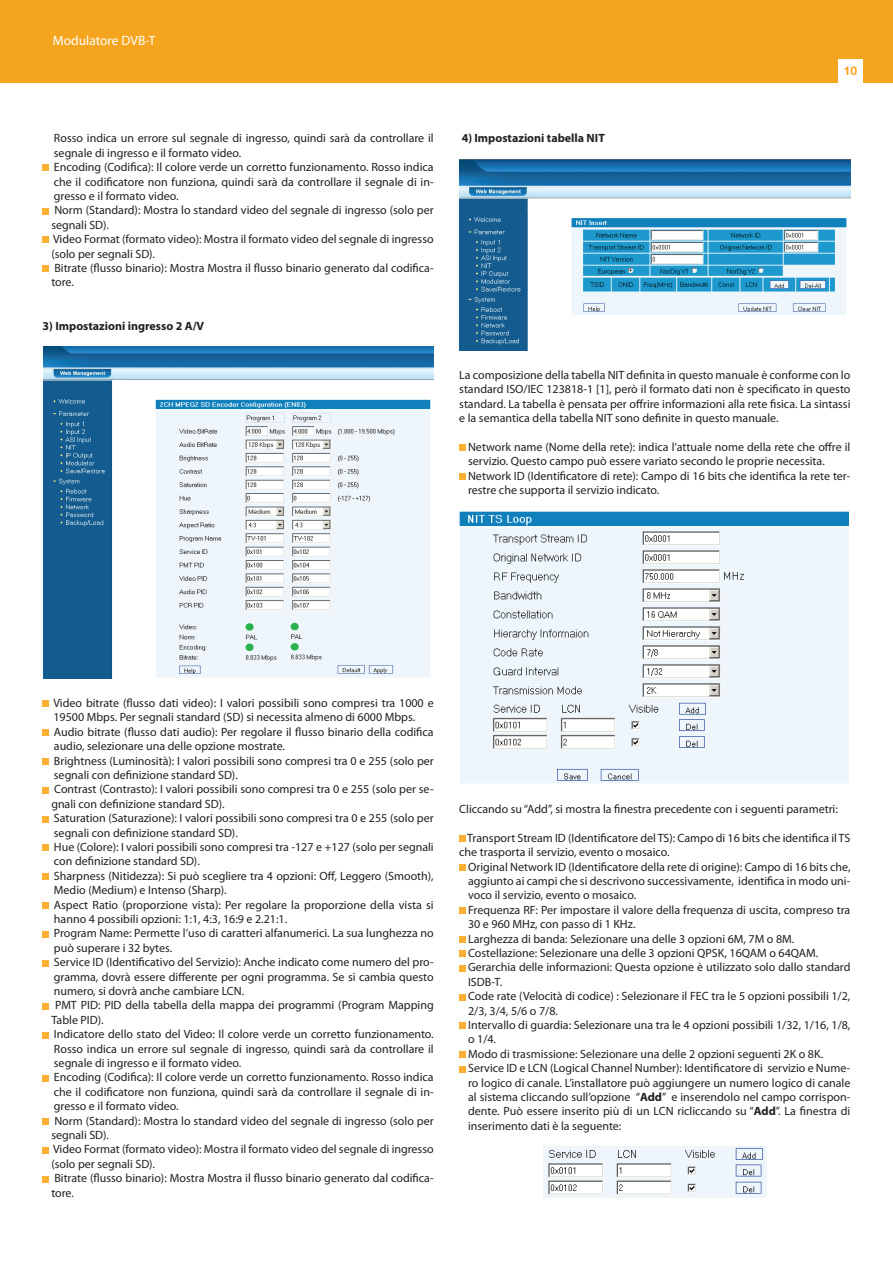
<style>
.page{position:relative;width:893px;height:1263px;background:#fff}
.page>*{position:absolute;margin:0;border:0;box-sizing:border-box;transform-origin:0 0}
.t1{font:13.5px "Myriad Pro";color:#fff}
.t2{font:12px/14.4px "Myriad Pro";color:#231f20}
.t3{font:700 12px "Myriad Pro";color:#231f20}
.t4{font:700 12px "Helvetica Neue LT Std";color:#f9a21c}
.s1{font-weight:700}
</style>
<div class="page">
<div style="left:0;top:0;width:893px;height:83px;background:#f5a41d"></div>
<div style="left:838px;top:59px;width:25px;height:25px;background:#fff"></div>
<svg style="left:43px;top:165px;width:6px;height:6px"></svg>
<svg style="left:43px;top:208px;width:6px;height:6px"></svg>
<svg style="left:43px;top:237px;width:6px;height:6px"></svg>
<svg style="left:43px;top:266px;width:6px;height:6px"></svg>
<img style="left:43px;top:346px;width:391px;height:332px">
<svg style="left:43px;top:701px;width:6px;height:6px"></svg>
<div style="left:43px;top:729px;width:6px;height:7px;background:#fbb034"></div>
<svg style="left:43px;top:758px;width:6px;height:6px"></svg>
<svg style="left:43px;top:787px;width:6px;height:6px"></svg>
<svg style="left:43px;top:816px;width:6px;height:6px"></svg>
<svg style="left:43px;top:845px;width:6px;height:6px"></svg>
<div style="left:43px;top:873px;width:6px;height:7px;background:#fbb034"></div>
<svg style="left:43px;top:902px;width:6px;height:6px"></svg>
<svg style="left:43px;top:931px;width:6px;height:6px"></svg>
<svg style="left:43px;top:960px;width:6px;height:6px"></svg>
<svg style="left:43px;top:1003px;width:6px;height:6px"></svg>
<svg style="left:43px;top:1032px;width:6px;height:6px"></svg>
<svg style="left:43px;top:1075px;width:6px;height:6px"></svg>
<svg style="left:43px;top:1118px;width:6px;height:6px"></svg>
<svg style="left:43px;top:1147px;width:6px;height:6px"></svg>
<svg style="left:43px;top:1176px;width:6px;height:6px"></svg>
<img style="left:460px;top:159px;width:390px;height:191px">
<div style="left:459px;top:445px;width:7px;height:6px;background:#fbb034"></div>
<div style="left:459px;top:473px;width:7px;height:7px;background:#fbb034"></div>
<img style="left:459px;top:511px;width:390px;height:272px">
<div style="left:459px;top:835px;width:7px;height:7px;background:#fbb034"></div>
<div style="left:459px;top:864px;width:7px;height:6px;background:#fbb034"></div>
<div style="left:459px;top:907px;width:7px;height:7px;background:#fbb034"></div>
<div style="left:459px;top:936px;width:7px;height:6px;background:#fbb034"></div>
<div style="left:459px;top:951px;width:7px;height:6px;background:#fbb034"></div>
<div style="left:459px;top:965px;width:7px;height:6px;background:#fbb034"></div>
<div style="left:459px;top:994px;width:7px;height:6px;background:#fbb034"></div>
<div style="left:459px;top:1023px;width:7px;height:6px;background:#fbb034"></div>
<div style="left:459px;top:1051px;width:7px;height:7px;background:#fbb034"></div>
<div style="left:459px;top:1066px;width:7px;height:6px;background:#fbb034"></div>
<img style="left:544px;top:1146px;width:222px;height:52px">
<p class="t1" style="left:53px;top:32px;width:104px">Modulatore DVB-T</p>
<p class="t2" style="left:51px;top:131px;width:384px">Rosso indica un errore sul segnale di ingresso, quindi sarà da controllare il segnale di ingresso e il formato video.<br>Encoding (Codifica): Il colore verde un corretto funzionamento. Rosso indica che il codificatore non funziona, quindi sarà da controllare il segnale di in&shy;gresso e il formato video.<br>Norm (Standard): Mostra lo standard video del segnale di ingresso (solo per segnali SD).<br>Video Format (formato video): Mostra il formato video del segnale di ingresso (solo per segnali SD).<br>Bitrate (flusso binario): Mostra Mostra il flusso binario generato dal codifica&shy;tore.</p>
<p class="t3" style="left:43px;top:318px;width:163px">3) Impostazioni ingresso 2 A/V</p>
<p class="t3" style="left:462px;top:130px;width:145px">4) Impostazioni tabella NIT</p>
<p class="t4" style="left:844px;top:63px;width:15px">10</p>
<p class="t2" style="left:459px;top:367px;width:393px;text-align:justify">La composizione della tabella NIT definita in questo manuale è conforme con lo standard ISO/IEC 123818-1 [1], però il formato dati non è specificato in questo standard. La tabella è pensata per offrire informazioni alla rete fisica. La sintassi e la semantica della tabella NIT sono definite in questo manuale.</p>
<p class="t2" style="left:468px;top:439px;width:384px">Network name (Nome della rete): indica l’attuale nome della rete che offre il servizio. Questo campo può essere variato secondo le proprie necessita.<br>Network ID (Identificatore di rete): Campo di 16 bits che identifica la rete ter&shy;restre che supporta il servizio indicato.</p>
<p class="t2" style="left:53px;top:695px;width:382px">Video bitrate (flusso dati video): I valori possibili sono compresi tra 1000 e</p>
<p class="t2" style="left:53px;top:710px;width:363px">19500 Mbps. Per segnali standard (SD) si necessita almeno di 6000 Mbps.</p>
<p class="t2" style="left:54px;top:724px;width:381px">Audio bitrate (flusso dati audio): Per regolare il flusso binario della codifica</p>
<p class="t2" style="left:54px;top:739px;width:233px">audio, selezionare una delle opzione mostrate.</p>
<p class="t2" style="left:54px;top:753px;width:381px">Brightness (Luminosità): I valori possibili sono compresi tra 0 e 255 (solo per</p>
<p class="t2" style="left:54px;top:767px;width:185px">segnali con definizione standard SD).</p>
<p class="t2" style="left:54px;top:782px;width:381px">Contrast (Contrasto): I valori possibili sono compresi tra 0 e 255 (solo per se-</p>
<p class="t2" style="left:51px;top:796px;width:175px">gnali con definizione standard SD).</p>
<p class="t2" style="left:54px;top:811px;width:381px">Saturation (Saturazione): I valori possibili sono compresi tra 0 e 255 (solo per</p>
<p class="t2" style="left:54px;top:825px;width:185px">segnali con definizione standard SD).</p>
<p class="t2" style="left:54px;top:839px;width:381px">Hue (Colore): I valori possibili sono compresi tra -127 e +127 (solo per segnali</p>
<p class="t2" style="left:54px;top:854px;width:147px">con definizione standard SD).</p>
<p class="t2" style="left:54px;top:868px;width:381px">Sharpness (Nitidezza): Si può scegliere tra 4 opzioni: Off, Leggero (Smooth),</p>
<p class="t2" style="left:54px;top:883px;width:174px">Medio (Medium) e Intenso (Sharp).</p>
<p class="t2" style="left:54px;top:897px;width:381px">Aspect Ratio (proporzione vista): Per regolare la proporzione della vista si</p>
<p class="t2" style="left:54px;top:911px;width:235px">hanno 4 possibili opzioni: 1:1, 4:3, 16:9 e 2.21:1.</p>
<p class="t2" style="left:54px;top:926px;width:381px">Program Name: Permette l’uso di caratteri alfanumerici. La sua lunghezza no</p>
<p class="t2" style="left:54px;top:940px;width:120px">può superare i 32 bytes.</p>
<p class="t2" style="left:54px;top:955px;width:381px">Service ID (Identificativo del Servizio): Anche indicato come numero del pro-</p>
<p class="t2" style="left:54px;top:969px;width:381px">gramma, dovrà essere differente per ogni programma. Se si cambia questo</p>
<p class="t2" style="left:54px;top:983px;width:192px">numero, si dovrà anche cambiare LCN.</p>
<p class="t2" style="left:55px;top:998px;width:380px">PMT PID: PID della tabella della mappa dei programmi (Program Mapping</p>
<p class="t2" style="left:51px;top:1012px;width:54px">Table PID).</p>
<p class="t2" style="left:54px;top:1027px;width:381px">Indicatore dello stato del Video: Il colore verde un corretto funzionamento.</p>
<p class="t2" style="left:54px;top:1041px;width:381px">Rosso indica un errore sul segnale di ingresso, quindi sarà da controllare il</p>
<p class="t2" style="left:54px;top:1055px;width:189px">segnale di ingresso e il formato video.</p>
<p class="t2" style="left:54px;top:1070px;width:381px">Encoding (Codifica): Il colore verde un corretto funzionamento. Rosso indica</p>
<p class="t2" style="left:54px;top:1084px;width:381px">che il codificatore non funziona, quindi sarà da controllare il segnale di in-</p>
<p class="t2" style="left:54px;top:1099px;width:126px">gresso e il formato video.</p>
<p class="t2" style="left:54px;top:1113px;width:381px">Norm (Standard): Mostra lo standard video del segnale di ingresso (solo per</p>
<p class="t2" style="left:51px;top:1127px;width:59px">segnali SD).</p>
<p class="t2" style="left:53px;top:1142px;width:382px">Video Format (formato video): Mostra il formato video del segnale di ingresso</p>
<p class="t2" style="left:51px;top:1156px;width:105px">(solo per segnali SD).</p>
<p class="t2" style="left:54px;top:1171px;width:381px">Bitrate (flusso binario): Mostra Mostra il flusso binario generato dal codifica-</p>
<p class="t2" style="left:51px;top:1185px;width:24px">tore.</p>
<p class="t2" style="left:459px;top:801px;width:380px">Cliccando su “Add”, si mostra la finestra precedente con i seguenti parametri:</p>
<p class="t2" style="left:459px;top:830px;width:393px;text-indent:8px">Transport Stream ID (Identificatore del TS): Campo di 16 bits che identifica il TS che trasporta il servizio, evento o mosaico.</p>
<p class="t2" style="left:468px;top:859px;width:384px">Original Network ID (Identificatore della rete di origine): Campo di 16 bits che, aggiunto ai campi che si descrivono successivamente, identifica in modo uni&shy;voco il servizio, evento o mosaico.<br>Frequenza RF: Per impostare il valore della frequenza di uscita, compreso tra 30 e 960 MHz, con passo di 1 KHz.<br>Larghezza di banda: Selezionare una delle 3 opzioni 6M, 7M o 8M.<br>Costellazione: Selezionare una delle 3 opzioni QPSK, 16QAM o 64QAM.<br>Gerarchia delle informazioni: Questa opzione è utilizzato solo dallo standard ISDB-T.<br>Code rate (Velocità di codice) : Selezionare il FEC tra le 5 opzioni possibili 1/2, 2/3, 3/4, 5/6 o 7/8.<br>Intervallo di guardia: Selezionare una tra le 4 opzioni possibili 1/32, 1/16, 1/8, o 1/4.<br>Modo di trasmissione: Selezionare una delle 2 opzioni seguenti 2K o 8K.<br>Service ID e LCN (Logical Channel Number): Identificatore di servizio e Nume&shy;ro logico di canale. L’installatore può aggiungere un numero logico di canale al sistema cliccando sull’opzione “<span class="s1">Add</span>” e inserendolo nel campo corrispon&shy;dente. Può essere inserito più di un LCN ricliccando su “<span class="s1">Add</span>”. La finestra di inserimento dati è la seguente:</p>
</div>
